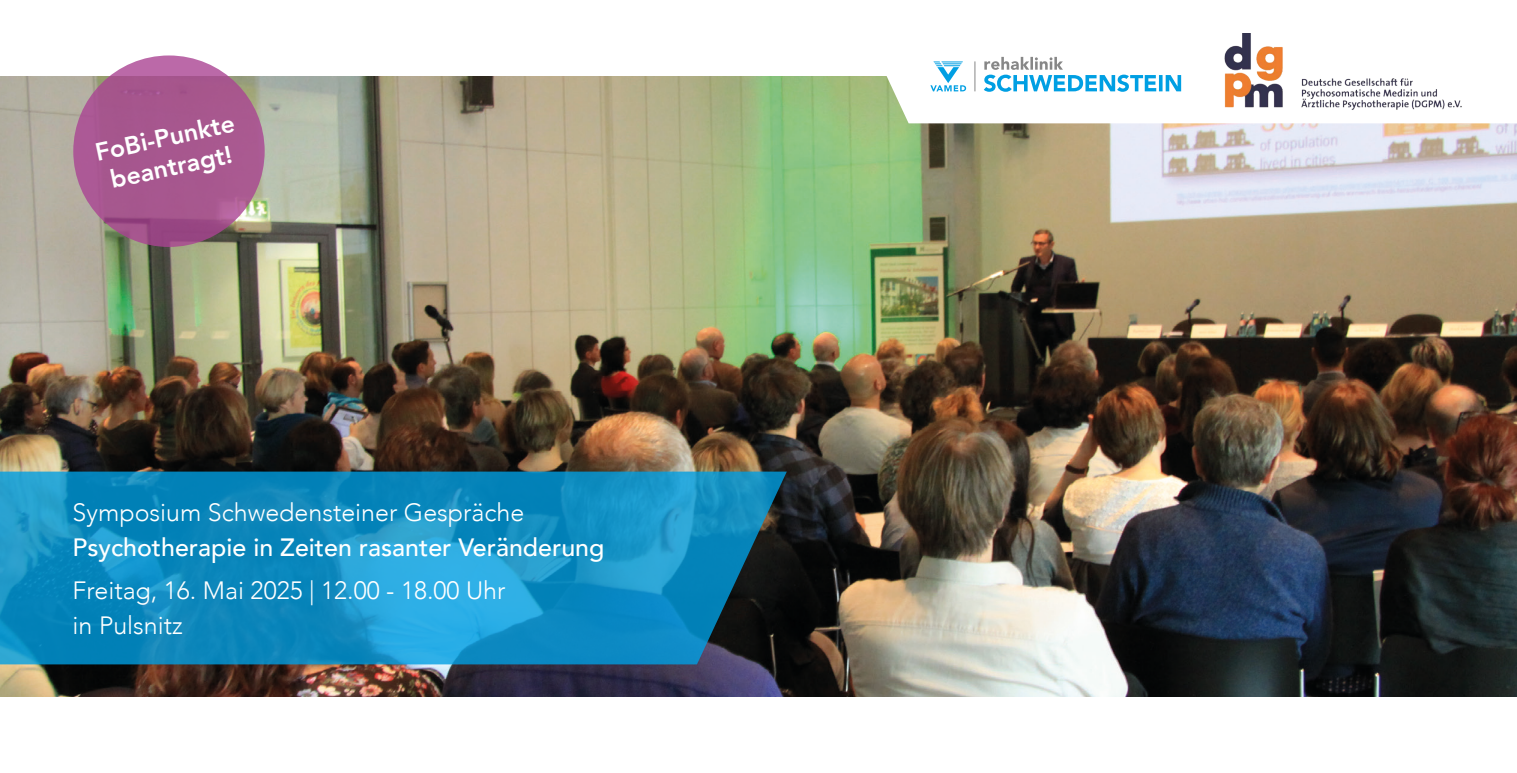
<style>
.page{position:relative;width:1517px;height:773px;background:#fff}
.page>*{position:absolute;margin:0;border:0;box-sizing:border-box;transform-origin:0 0}
.t1{font:300 25px "Avenir";color:#fff}
.t2{font:500 25px "Avenir";color:#fff}
.t3{font:800 25px "Avenir";color:#fff}
</style>
<div class="page">
<img style="left:0;top:76px;width:1517px;height:620px">
<svg style="left:882px;top:57px;width:635px;height:66px"></svg>
<svg style="left:75px;top:57px;width:188px;height:189px;background:#a7568f"></svg>
<svg style="left:0;top:471px;width:787px;height:193px;background:#1288b9"></svg>
<img style="left:1223px;top:34px;width:240px;height:78px">
<p class="t3" style="left:92px;top:133px;width:143px;rotate:-12deg">FoBi-Punkte</p>
<p class="t3" style="left:107px;top:161px;width:125px;rotate:-12deg">beantragt!</p>
<p class="t1" style="left:73px;top:497px;width:453px">Symposium Schwedensteiner Gespräche</p>
<p class="t2" style="left:73px;top:525px;width:533px">Psychotherapie in Zeiten rasanter Veränderung</p>
<p class="t1" style="left:73px;top:575px;width:434px">Freitag, 16. Mai 2025 | 12.00 - 18.00 Uhr</p>
<p class="t1" style="left:73px;top:610px;width:112px">in Pulsnitz</p>
</div>
